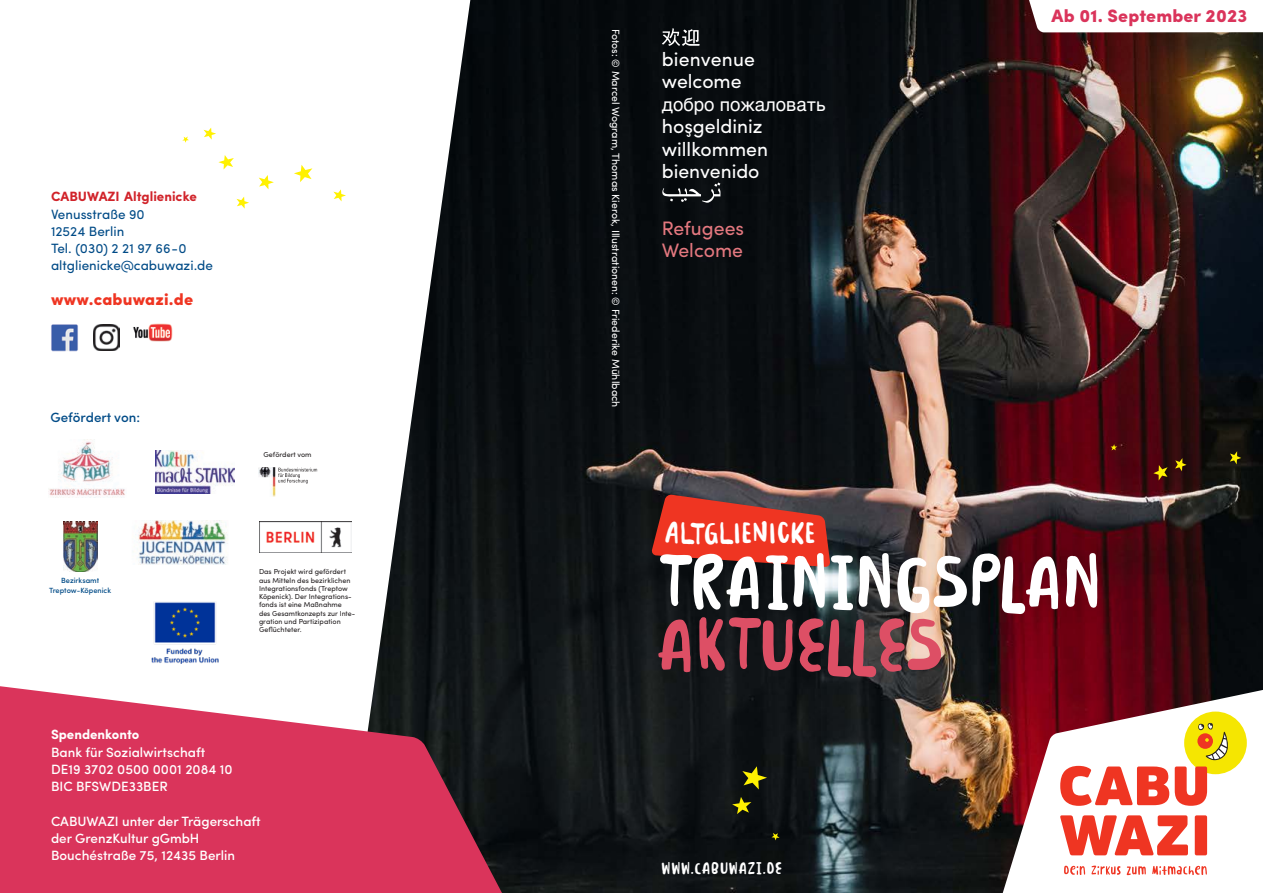
<style>
.page{position:relative;width:1263px;height:893px;background:#fff}
.page>*{position:absolute;margin:0;border:0;box-sizing:border-box;transform-origin:0 0}
.t1{font:120.15px "Pitter";color:#fff}
.t2{font:120px "Pitter";color:#dd4f65}
.t3{font:46.5px "Pitter Script";letter-spacing:.005em;color:#fff}
.t4{font:27px "Pitter";letter-spacing:.025em;color:#fff}
.t5{font:19.5px/22.5px "Sofia Pro";color:#fff}
.t6{font:19.5px/22.5px "Sofia Pro";color:#e4787f}
.t7{font:18.6px "Helvetica";color:#fff}
.t8{font:900 18px "Sofia Pro";letter-spacing:.01em;color:#da345b}
.t9{font:900 16.5px "Sofia Pro";letter-spacing:.01em;color:#ef3522}
.t10{font:500 13.5px/17.2px "Sofia Pro";color:#fff}
.t11{font:13.5px/17.2px "Sofia Pro";color:#004b87}
.t12{font:700 13.5px "Sofia Pro";color:#d1232a}
.t13{font:500 13.5px "Sofia Pro";color:#004b87}
.t14{font:700 13.5px "Sofia Pro";color:#fff}
.t15{font:10.5px "Sofia Pro";color:#fff}
.t16{font:500 7.5px/9.9px "Sofia Pro";color:#004b87;text-align:center}
.t17{font:7.2px/8.2px "Sofia Pro";color:#231f20}
</style>
<div class="page">
<img style="left:345px;top:0;width:918px;height:893px">
<svg style="left:1014px;top:0;width:249px;height:32px"></svg>
<img style="left:63px;top:522px;width:34px;height:49px">
<svg style="left:0;top:667px;width:547px;height:226px;background:#b44761"></svg>
<svg style="left:218px;top:155px;width:16px;height:15px"></svg>
<svg style="left:204px;top:128px;width:12px;height:12px"></svg>
<svg style="left:182px;top:136px;width:7px;height:7px"></svg>
<svg style="left:236px;top:197px;width:13px;height:12px"></svg>
<svg style="left:294px;top:165px;width:18px;height:17px"></svg>
<svg style="left:259px;top:175px;width:15px;height:14px"></svg>
<svg style="left:333px;top:189px;width:13px;height:12px"></svg>
<svg style="left:662px;top:182px;width:58px;height:21px"></svg>
<svg style="left:662px;top:28px;width:38px;height:18px"></svg>
<svg style="left:732px;top:797px;width:19px;height:17px"></svg>
<svg style="left:771px;top:833px;width:8px;height:7px"></svg>
<svg style="left:742px;top:766px;width:25px;height:23px"></svg>
<svg style="left:1153px;top:465px;width:14px;height:15px"></svg>
<svg style="left:1175px;top:458px;width:11px;height:13px"></svg>
<svg style="left:1110px;top:444px;width:7px;height:6px"></svg>
<svg style="left:1230px;top:451px;width:11px;height:13px"></svg>
<svg style="left:651px;top:494px;width:179px;height:73px;background:#bb3327"></svg>
<img style="left:155px;top:450px;width:79px;height:44px">
<img style="left:259px;top:467px;width:16px;height:30px">
<svg style="left:278px;top:468px;width:39px;height:16px"></svg>
<img style="left:48px;top:441px;width:77px;height:56px">
<svg style="left:997px;top:688px;width:266px;height:205px"></svg>
<div style="left:1184px;top:712px;width:63px;height:62px;background:#f5e601;border-radius:50%"></div>
<svg style="left:1197px;top:722px;width:31px;height:38px"></svg>
<svg style="left:1060px;top:766px;width:147px;height:40px"></svg>
<svg style="left:1060px;top:815px;width:147px;height:40px"></svg>
<svg style="left:1064px;top:866px;width:143px;height:9px"></svg>
<img style="left:51px;top:324px;width:27px;height:28px">
<img style="left:133px;top:323px;width:40px;height:18px">
<img style="left:93px;top:324px;width:26px;height:26px">
<img style="left:135px;top:520px;width:93px;height:44px">
<img style="left:260px;top:522px;width:92px;height:30px">
<img style="left:148px;top:602px;width:74px;height:68px">
<h3 class="t12" style="left:51px;top:186px;width:147px">CABUWAZI Altglienicke</h3>
<h3 class="t11" style="left:51px;top:204px;width:163px">Venusstraße 90<br>12524 Berlin<br>Tel. (030) 2 21 97 66-0 altglienicke@cabuwazi.de</h3>
<h3 class="t9" style="left:51px;top:286px;width:144px">www.cabuwazi.de</h3>
<h3 class="t13" style="left:51px;top:407px;width:91px">Gefördert von:</h3>
<p class="t16" style="left:49px;top:575px;width:64px">Bezirksamt<br>Treptow-Köpenick</p>
<p class="t17" style="left:263px;top:450px;width:50px">Gefördert vom</p>
<p class="t17" style="left:259px;top:567px;width:97px">Das Projekt wird gefördert aus Mitteln des bezirklichen<br>Integrationsfonds (Treptow<br>Köpenick). Der Integrations&shy;fonds ist eine Maßnahme des Gesamtkonzepts zur Inte&shy;gration und Partizipation<br>Geflüchteter.</p>
<h3 class="t14" style="left:51px;top:724px;width:90px">Spendenkonto</h3>
<h3 class="t10" style="left:51px;top:742px;width:183px">Bank für Sozialwirtschaft<br>DE19 3702 0500 0001 2084 10<br>BIC BFSWDE33BER</h3>
<h3 class="t10" style="left:51px;top:811px;width:211px">CABUWAZI unter der Trägerschaft der GrenzKultur gGmbH<br>Bouchéstraße 75, 12435 Berlin</h3>
<h3 class="t15" style="left:623px;top:29px;width:380px;rotate:90deg">Fotos: © Marcel Wogram, Thomas Kierok, Illustrationen: © Friederike Mühlbach</h3>
<h3 class="t5" style="left:662px;top:46px;width:95px">bienvenue welcome</h3>
<h3 class="t7" style="left:662px;top:90px;width:165px">добро пожаловать</h3>
<h3 class="t5" style="left:662px;top:114px;width:108px">hoşgeldiniz willkommen bienvenido</h3>
<h3 class="t6" style="left:662px;top:215px;width:84px">Refugees<br>Welcome</h3>
<h3 class="t8" style="left:1051px;top:2px;width:197px">Ab 01. September 2023</h3>
<h3 class="t3" style="left:665px;top:514px;width:153px">ALTGLIENICKE</h3>
<h1 class="t1" style="left:661px;top:510px;width:445px">TRAININGSPLAN</h1>
<h2 class="t2" style="left:661px;top:573px;width:287px">AKTUELLES</h2>
<h3 class="t4" style="left:662px;top:852px;width:122px">WWW.cABUWAZI.DE</h3>
</div>
